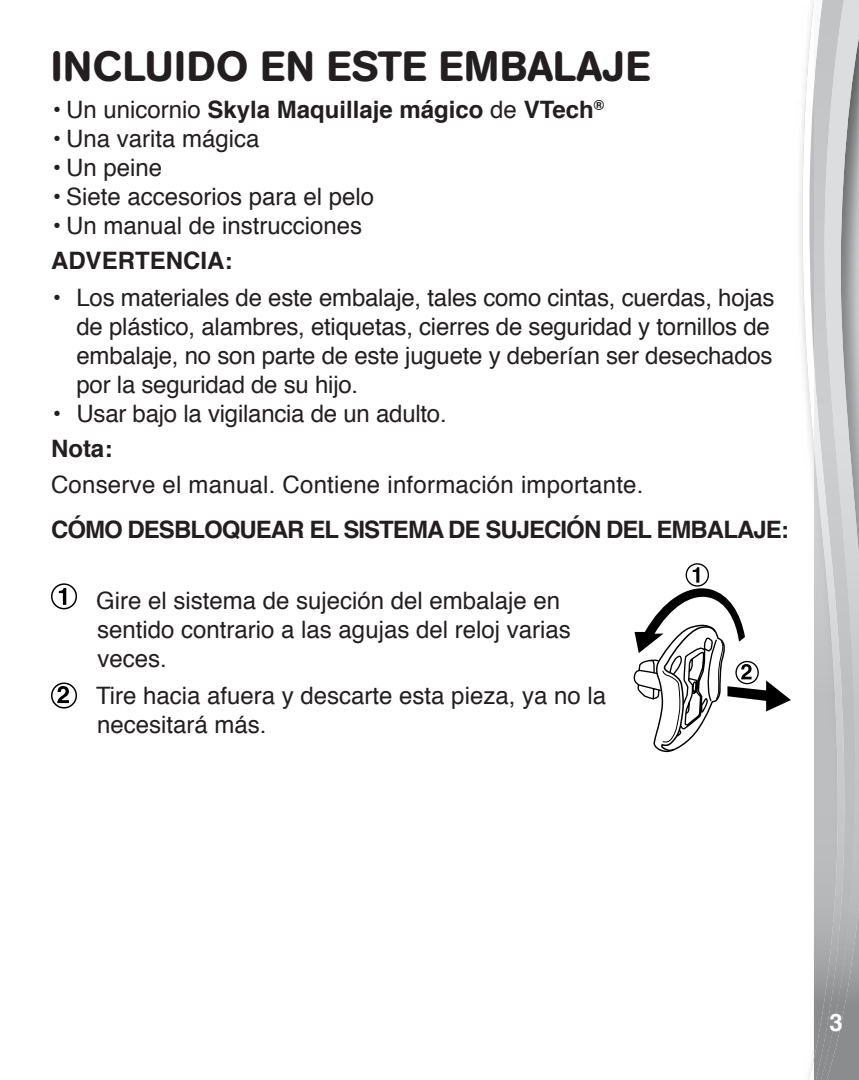
<style>
.page{position:relative;width:859px;height:1080px;background:#fff}
.page>*{position:absolute;margin:0;border:0;box-sizing:border-box;transform-origin:0 0}
.t1{font:500 42px "AG Book Rounded";letter-spacing:.02em;color:#231f20}
.t2{font:24px/28.8px "Helvetica";color:#231f20}
.t3{font:700 24px "Helvetica";color:#231f20}
.t4{font:700 24px "Helvetica";letter-spacing:-.04em;color:#231f20}
.t5{font:700 24px "Helvetica";color:#fff}
.s1{font-weight:400}
</style>
<div class="page">
<svg style="left:802px;top:0;width:12px;height:1080px"></svg>
<img style="left:857px;top:0;width:2px;height:1080px">
<img style="left:847px;top:0;width:10px;height:1080px">
<img style="left:814px;top:0;width:33px;height:1080px">
<div style="left:686px;top:563px;width:23px;height:24px;border:1px solid #000;border-radius:50%"></div>
<svg style="left:633px;top:567px;width:158px;height:186px"></svg>
<div style="left:735px;top:661px;width:24px;height:23px;border:1px solid #000;border-radius:50%"></div>
<div style="left:51px;top:583px;width:26px;height:26px;border:2px solid #000;border-radius:50%"></div>
<svg style="left:59px;top:588px;width:7px;height:17px"></svg>
<svg style="left:57px;top:686px;width:12px;height:17px"></svg>
<div style="left:51px;top:683px;width:26px;height:26px;border:2px solid #000;border-radius:50%"></div>
<h1 class="t1" style="left:51px;top:42px;width:601px">INCLUIDO EN ESTE EMBALAJE</h1>
<p class="t3" style="left:51px;top:94px;width:555px"><span class="s1">• Un unicornio</span> Skyla Maquillaje mágico <span class="s1">de</span> VTech<sup>®</sup></p>
<p class="t2" style="left:51px;top:126px;width:210px">• Una varita mágica</p>
<p class="t2" style="left:51px;top:155px;width:113px">• Un peine</p>
<p class="t2" style="left:51px;top:183px;width:325px">• Siete accesorios para el pelo</p>
<p class="t2" style="left:51px;top:212px;width:313px">• Un manual de instrucciones</p>
<p class="t3" style="left:51px;top:244px;width:183px">ADVERTENCIA:</p>
<p class="t2" style="left:77px;top:285px;width:700px;text-indent:-26px">• Los materiales de este embalaje, tales como cintas, cuerdas, hojas de plástico, alambres, etiquetas, cierres de seguridad y tornillos de embalaje, no son parte de este juguete y deberían ser desechados por la seguridad de su hijo.</p>
<p class="t2" style="left:51px;top:400px;width:397px">• Usar bajo la vigilancia de un adulto.</p>
<p class="t4" style="left:51px;top:432px;width:63px">Nota:</p>
<p class="t2" style="left:51px;top:471px;width:594px">Conserve el manual. Contiene información importante.</p>
<p class="t4" style="left:51px;top:513px;width:739px">CÓMO DESBLOQUEAR EL SISTEMA DE SUJECIÓN DEL EMBALAJE:</p>
<p class="t2" style="left:96px;top:588px;width:476px">Gire el sistema de sujeción del embalaje en sentido contrario a las agujas del reloj varias veces.</p>
<p class="t2" style="left:96px;top:683px;width:512px">Tire hacia afuera y descarte esta pieza, ya no la necesitará más.</p>
<p class="t5" style="left:829px;top:1006px;width:15px">3</p>
</div>
